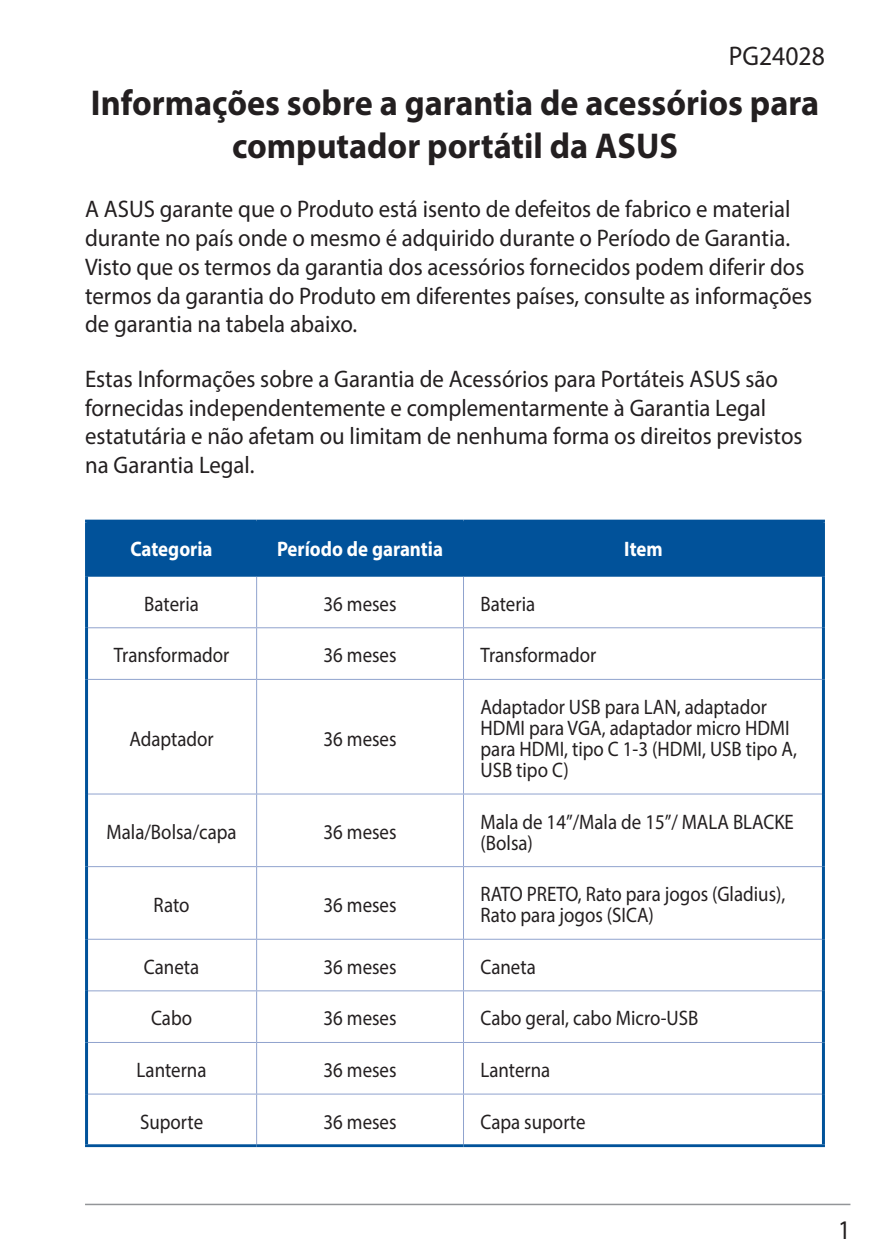
<style>
.page{position:relative;width:893px;height:1259px;background:#fff}
.page>*{position:absolute;margin:0;border:0;box-sizing:border-box;transform-origin:0 0}
.t1{font:700 36px/43.2px "Myriad Pro";color:#231f20;text-align:center;scale:.95 1}
.t2{font:27px "Myriad Pro";color:#231f20;scale:.95 1}
.t3{font:27px "Myriad Pro";color:#231f20;scale:.9 1}
.t4{font:24px/28.8px "Myriad Pro";color:#231f20;scale:.95 1}
.t5{font:21px/21px "Myriad Pro";color:#231f20;scale:.9 1}
.t6{font:700 21px "Myriad Pro";color:#fff;scale:.9 1}
</style>
<div class="page">
<hr style="left:85px;top:1203px;width:765px;height:2px;background:#939598">
<div style="left:88px;top:522px;width:734px;height:53px;background:#01529a"></div>
<hr style="left:88px;top:793px;width:169px;height:1px;background:#90a3ce">
<hr style="left:257px;top:793px;width:206px;height:1px;background:#90a3ce">
<hr style="left:463px;top:793px;width:359px;height:1px;background:#90a3ce">
<hr style="left:88px;top:866px;width:169px;height:1px;background:#90a3ce">
<hr style="left:257px;top:866px;width:206px;height:1px;background:#90a3ce">
<hr style="left:463px;top:866px;width:359px;height:1px;background:#90a3ce">
<hr style="left:88px;top:938px;width:169px;height:1px;background:#90a3ce">
<hr style="left:257px;top:938px;width:206px;height:1px;background:#90a3ce">
<hr style="left:463px;top:938px;width:359px;height:1px;background:#90a3ce">
<hr style="left:88px;top:990px;width:169px;height:1px;background:#90a3ce">
<hr style="left:257px;top:990px;width:206px;height:1px;background:#90a3ce">
<hr style="left:463px;top:990px;width:359px;height:1px;background:#90a3ce">
<hr style="left:88px;top:1042px;width:169px;height:1px;background:#90a3ce">
<hr style="left:257px;top:1042px;width:206px;height:1px;background:#90a3ce">
<hr style="left:463px;top:1042px;width:359px;height:1px;background:#90a3ce">
<hr style="left:88px;top:1093px;width:169px;height:1px;background:#90a3ce">
<hr style="left:257px;top:1093px;width:206px;height:1px;background:#90a3ce">
<hr style="left:256px;top:1094px;width:1px;height:50px;background:#90a3ce">
<hr style="left:463px;top:1093px;width:359px;height:1px;background:#90a3ce">
<hr style="left:463px;top:1094px;width:1px;height:50px;background:#90a3ce">
<hr style="left:85px;top:1094px;width:3px;height:50px;background:#01529a">
<hr style="left:822px;top:1094px;width:3px;height:50px;background:#01529a">
<hr style="left:85px;top:1144px;width:172px;height:3px;background:#01529a">
<hr style="left:257px;top:1144px;width:206px;height:3px;background:#01529a">
<hr style="left:463px;top:1144px;width:362px;height:3px;background:#01529a">
<hr style="left:85px;top:576px;width:3px;height:52px;background:#01529a">
<hr style="left:822px;top:576px;width:3px;height:52px;background:#01529a">
<hr style="left:85px;top:628px;width:3px;height:51px;background:#01529a">
<hr style="left:822px;top:628px;width:3px;height:51px;background:#01529a">
<hr style="left:85px;top:679px;width:3px;height:115px;background:#01529a">
<hr style="left:822px;top:679px;width:3px;height:115px;background:#01529a">
<hr style="left:85px;top:794px;width:3px;height:72px;background:#01529a">
<hr style="left:822px;top:794px;width:3px;height:72px;background:#01529a">
<hr style="left:85px;top:866px;width:3px;height:73px;background:#01529a">
<hr style="left:822px;top:866px;width:3px;height:73px;background:#01529a">
<hr style="left:85px;top:939px;width:3px;height:52px;background:#01529a">
<hr style="left:822px;top:939px;width:3px;height:52px;background:#01529a">
<hr style="left:85px;top:991px;width:3px;height:51px;background:#01529a">
<hr style="left:822px;top:991px;width:3px;height:51px;background:#01529a">
<hr style="left:85px;top:1042px;width:3px;height:52px;background:#01529a">
<hr style="left:822px;top:1042px;width:3px;height:52px;background:#01529a">
<hr style="left:256px;top:576px;width:1px;height:51px;background:#90a3ce">
<hr style="left:463px;top:576px;width:1px;height:51px;background:#90a3ce">
<hr style="left:88px;top:627px;width:169px;height:1px;background:#90a3ce">
<hr style="left:257px;top:627px;width:206px;height:1px;background:#90a3ce">
<hr style="left:256px;top:628px;width:1px;height:51px;background:#90a3ce">
<hr style="left:463px;top:627px;width:359px;height:1px;background:#90a3ce">
<hr style="left:463px;top:628px;width:1px;height:51px;background:#90a3ce">
<hr style="left:88px;top:679px;width:169px;height:1px;background:#90a3ce">
<hr style="left:257px;top:679px;width:206px;height:1px;background:#90a3ce">
<hr style="left:256px;top:680px;width:1px;height:113px;background:#90a3ce">
<hr style="left:463px;top:679px;width:359px;height:1px;background:#90a3ce">
<hr style="left:463px;top:680px;width:1px;height:113px;background:#90a3ce">
<hr style="left:256px;top:794px;width:1px;height:72px;background:#90a3ce">
<hr style="left:463px;top:794px;width:1px;height:72px;background:#90a3ce">
<hr style="left:256px;top:867px;width:1px;height:72px;background:#90a3ce">
<hr style="left:463px;top:867px;width:1px;height:72px;background:#90a3ce">
<hr style="left:256px;top:939px;width:1px;height:51px;background:#90a3ce">
<hr style="left:463px;top:939px;width:1px;height:51px;background:#90a3ce">
<hr style="left:256px;top:991px;width:1px;height:51px;background:#90a3ce">
<hr style="left:463px;top:991px;width:1px;height:51px;background:#90a3ce">
<hr style="left:256px;top:1043px;width:1px;height:50px;background:#90a3ce">
<hr style="left:463px;top:1043px;width:1px;height:50px;background:#90a3ce">
<hr style="left:85px;top:519px;width:172px;height:3px;background:#01529a">
<hr style="left:85px;top:522px;width:3px;height:54px;background:#01529a">
<hr style="left:257px;top:519px;width:206px;height:3px;background:#01529a">
<hr style="left:463px;top:519px;width:362px;height:3px;background:#01529a">
<hr style="left:822px;top:522px;width:3px;height:54px;background:#01529a">
<hr style="left:256px;top:522px;width:1px;height:54px;background:#01529a">
<hr style="left:463px;top:522px;width:1px;height:54px;background:#01529a">
<hr style="left:88px;top:575px;width:169px;height:1px;background:#01529a">
<hr style="left:257px;top:575px;width:206px;height:1px;background:#01529a">
<hr style="left:463px;top:575px;width:359px;height:1px;background:#01529a">
<p class="t2" style="left:729px;top:39px;width:103px">PG24028</p>
<h1 class="t1" style="left:91px;top:80px;width:768px">Informações sobre a garantia de acessórios para computador portátil da ASUS</h1>
<p class="t4" style="left:85px;top:194px;width:767px">A ASUS garante que o Produto está isento de defeitos de fabrico e material durante no país onde o mesmo é adquirido durante o Período de Garantia.<br>Visto que os termos da garantia dos acessórios fornecidos podem diferir dos termos da garantia do Produto em diferentes países, consulte as informações de garantia na tabela abaixo.</p>
<p class="t4" style="left:85px;top:364px;width:757px">Estas Informações sobre a Garantia de Acessórios para Portáteis ASUS são fornecidas independentemente e complementarmente à Garantia Legal estatutária e não afetam ou limitam de nenhuma forma os direitos previstos na Garantia Legal.</p>
<p class="t6" style="left:131px;top:535px;width:93px">Categoria</p>
<p class="t6" style="left:277px;top:535px;width:186px">Período de garantia</p>
<p class="t6" style="left:624px;top:535px;width:44px">Item</p>
<p class="t5" style="left:144px;top:593px;width:62px">Bateria</p>
<p class="t5" style="left:324px;top:593px;width:83px">36 meses</p>
<p class="t5" style="left:480px;top:593px;width:62px">Bateria</p>
<p class="t5" style="left:114px;top:644px;width:130px">Transformador</p>
<p class="t5" style="left:324px;top:644px;width:83px">36 meses</p>
<p class="t5" style="left:480px;top:644px;width:130px">Transformador</p>
<p class="t5" style="left:129px;top:727px;width:95px">Adaptador</p>
<p class="t5" style="left:324px;top:727px;width:83px">36 meses</p>
<p class="t5" style="left:480px;top:696px;width:353px">Adaptador USB para LAN, adaptador<br>HDMI para VGA, adaptador micro HDMI para HDMI, tipo C 1-3 (HDMI, USB tipo A,<br>USB tipo C)</p>
<p class="t5" style="left:106px;top:821px;width:146px">Mala/Bolsa/capa</p>
<p class="t5" style="left:324px;top:821px;width:83px">36 meses</p>
<p class="t5" style="left:480px;top:810px;width:350px">Mala de 14”/Mala de 15”/ MALA BLACKE (Bolsa)</p>
<p class="t5" style="left:154px;top:894px;width:41px">Rato</p>
<p class="t5" style="left:324px;top:894px;width:83px">36 meses</p>
<p class="t5" style="left:480px;top:883px;width:340px">RATO PRETO, Rato para jogos (Gladius),<br>Rato para jogos (SICA)</p>
<p class="t5" style="left:144px;top:956px;width:63px">Caneta</p>
<p class="t5" style="left:324px;top:956px;width:83px">36 meses</p>
<p class="t5" style="left:480px;top:956px;width:63px">Caneta</p>
<p class="t5" style="left:151px;top:1007px;width:47px">Cabo</p>
<p class="t5" style="left:324px;top:1007px;width:83px">36 meses</p>
<p class="t5" style="left:480px;top:1007px;width:243px">Cabo geral, cabo Micro-USB</p>
<p class="t5" style="left:137px;top:1059px;width:79px">Lanterna</p>
<p class="t5" style="left:324px;top:1059px;width:83px">36 meses</p>
<p class="t5" style="left:480px;top:1059px;width:79px">Lanterna</p>
<p class="t5" style="left:140px;top:1110px;width:72px">Suporte</p>
<p class="t5" style="left:324px;top:1110px;width:83px">36 meses</p>
<p class="t5" style="left:480px;top:1110px;width:118px">Capa suporte</p>
<p class="t3" style="left:838px;top:1213px;width:15px">1</p>
</div>
